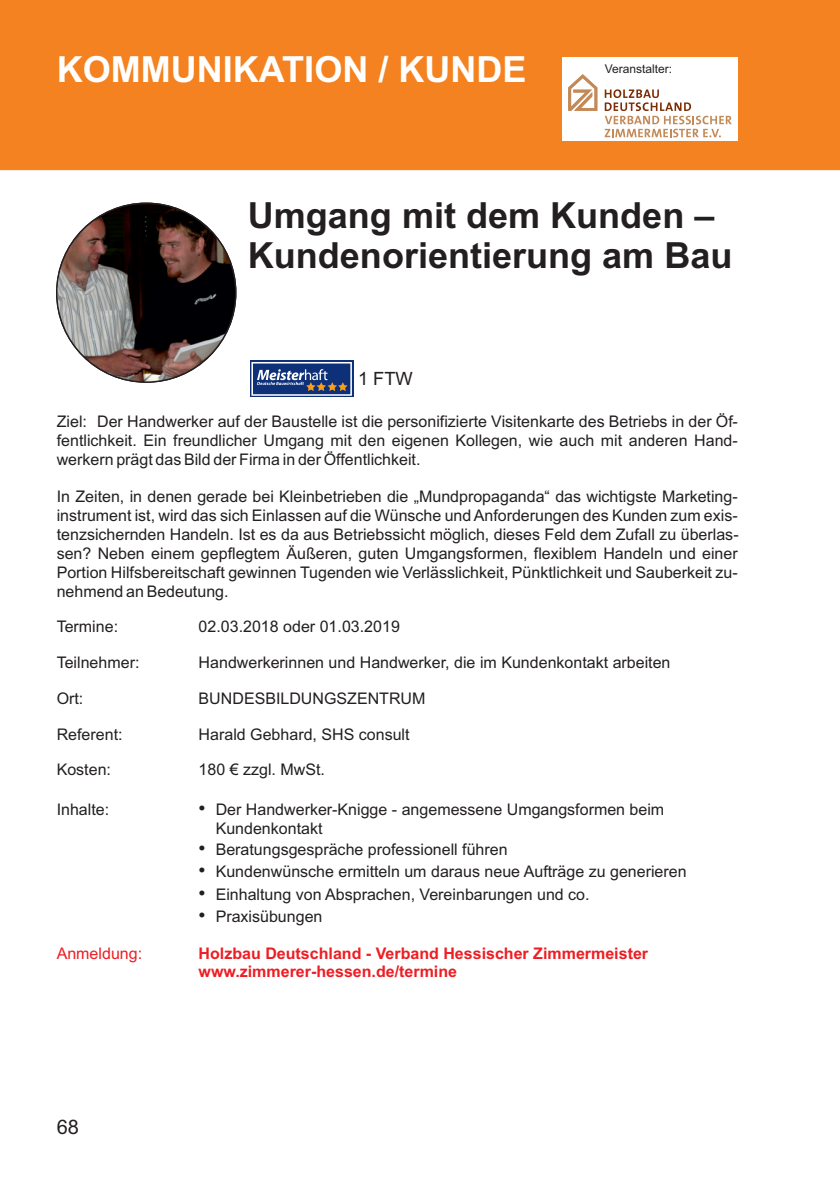
<style>
.page{position:relative;width:840px;height:1191px;background:#fff}
.page>*{position:absolute;margin:0;border:0;box-sizing:border-box;transform-origin:0 0}
.t1{font:700 36px/40.2px "Arial";color:#231f20}
.t2{font:700 36px "Arial";color:#fff}
.t3{font:20px "Arial";color:#231f20}
.t4{font:18.2px "Arial";color:#231f20}
.t5{font:16px/18.8px "Arial";color:#231f20;text-align:justify}
.t6{font:700 16px/17.8px "Arial";color:#ee1d23}
.t7{font:16px "Arial";color:#ee1d23}
.t8{font:12px "Arial";color:#231f20}
.s1{font-size:20px}
</style>
<div class="page">
<div style="left:0;top:0;width:839px;height:170px;background:#f58220"></div>
<img style="left:57px;top:203px;width:178px;height:179px;border-radius:50%">
<div style="left:562px;top:57px;width:175px;height:84px;background:#fff"></div>
<svg style="left:568px;top:74px;width:29px;height:37px"></svg>
<svg style="left:604px;top:89px;width:127px;height:48px"></svg>
<div style="left:250px;top:360px;width:103px;height:37px;background:#0d3078"></div>
<svg style="left:251px;top:362px;width:101px;height:34px"></svg>
<h1 class="t2" style="left:57px;top:56px;width:471px">KOMMUNIKATION / KUNDE</h1>
<p class="t8" style="left:604px;top:64px;width:69px">Veranstalter:</p>
<h1 class="t1" style="left:248px;top:198px;width:486px">Umgang mit dem Kunden –<br>Kundenorientierung am Bau</h1>
<p class="t4" style="left:358px;top:372px;width:56px">1 FTW</p>
<p class="t5" style="left:57px;top:413px;width:682px">Ziel: Der Handwerker auf der Baustelle ist die personifizierte Visitenkarte des Betriebs in der Öf&shy;fentlichkeit. Ein freundlicher Umgang mit den eigenen Kollegen, wie auch mit anderen Hand&shy;werkern prägt das Bild der Firma in der Öffentlichkeit.</p>
<p class="t5" style="left:57px;top:489px;width:683px">In Zeiten, in denen gerade bei Kleinbetrieben die „Mundpropaganda“ das wichtigste Marketing&shy;instrument ist, wird das sich Einlassen auf die Wünsche und Anforderungen des Kunden zum exis&shy;tenzsichernden Handeln. Ist es da aus Betriebssicht möglich, dieses Feld dem Zufall zu überlas&shy;sen? Neben einem gepflegtem Äußeren, guten Umgangsformen, flexiblem Handeln und einer Portion Hilfsbereitschaft gewinnen Tugenden wie Verlässlichkeit, Pünktlichkeit und Sauberkeit zu&shy;nehmend an Bedeutung.</p>
<p class="t5" style="left:57px;top:619px;width:63px">Termine:</p>
<p class="t5" style="left:198px;top:619px;width:203px">02.03.2018 oder 01.03.2019</p>
<p class="t5" style="left:57px;top:654px;width:84px">Teilnehmer:</p>
<p class="t5" style="left:198px;top:654px;width:473px">Handwerkerinnen und Handwerker, die im Kundenkontakt arbeiten</p>
<p class="t5" style="left:57px;top:690px;width:28px">Ort:</p>
<p class="t5" style="left:198px;top:690px;width:228px">BUNDESBILDUNGSZENTRUM</p>
<p class="t5" style="left:57px;top:726px;width:67px">Referent:</p>
<p class="t5" style="left:198px;top:726px;width:212px">Harald Gebhard, SHS consult</p>
<p class="t5" style="left:57px;top:762px;width:56px">Kosten:</p>
<p class="t5" style="left:198px;top:762px;width:128px">180 € zzgl. MwSt.</p>
<p class="t5" style="left:57px;top:801px;width:54px">Inhalte:</p>
<p class="t5" style="left:215px;top:801px;width:450px;text-indent:-17px"><span class="s1">•</span> Der Handwerker-Knigge - angemessene Umgangsformen beim<br>Kundenkontakt</p>
<p class="t5" style="left:198px;top:841px;width:310px"><span class="s1">•</span> Beratungsgespräche professionell führen</p>
<p class="t5" style="left:198px;top:864px;width:489px"><span class="s1">•</span> Kundenwünsche ermitteln um daraus neue Aufträge zu generieren</p>
<p class="t5" style="left:198px;top:886px;width:392px"><span class="s1">•</span> Einhaltung von Absprachen, Vereinbarungen und co.</p>
<p class="t5" style="left:198px;top:908px;width:125px"><span class="s1">•</span> Praxisübungen</p>
<p class="t7" style="left:57px;top:947px;width:87px">Anmeldung:</p>
<p class="t6" style="left:198px;top:945px;width:451px">Holzbau Deutschland - Verband Hessischer Zimmermeister www.zimmerer-hessen.de/termine</p>
<p class="t3" style="left:57px;top:1119px;width:24px">68</p>
</div>
